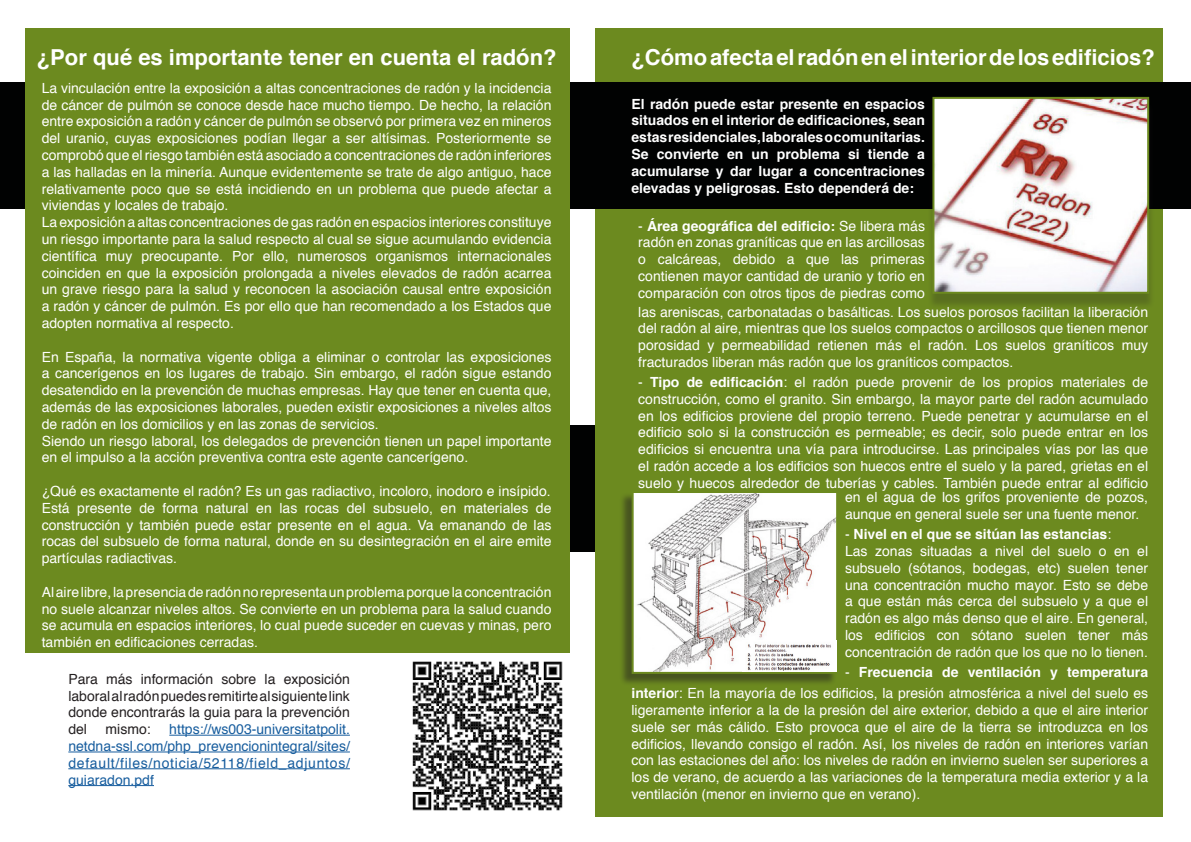
<style>
.page{position:relative;width:1191px;height:842px;background:#fff}
.page>*{position:absolute;margin:0;border:0;box-sizing:border-box;transform-origin:0 0}
.Título_peq{font:700 22px "Helvetica";color:#fff}
.Texto_normal{font:14px/16.8px "Helvetica";color:#fff;text-align:justify}
.Texto_naranja_negrit{font:700 14px/16.8px "Helvetica";color:#fff;text-align:justify}
.Texto_normal-2{font:14px/16.8px "Helvetica";letter-spacing:.05em;color:#175d9e;text-align:justify}
.Texto_normal-3{font:14px/16.8px "Helvetica";color:#231f20;text-align:justify}
.Texto_normal-4{font:700 14px "Helvetica";color:#fff}
.s1{font-weight:700}
.s2{font-weight:400}
</style>
<div class="page">
<div style="left:37px;top:426px;width:558px;height:126px;background:#010202"></div>
<div style="left:595px;top:28px;width:567px;height:788px;background:#6c8a1f"></div>
<div style="left:0;top:82px;width:1190px;height:127px;background:#010202"></div>
<div style="left:26px;top:28px;width:544px;height:625px;background:#6c8a1f"></div>
<div style="left:927px;top:101px;width:227px;height:208px;background:#231f20;opacity:.25"></div>
<img style="left:935px;top:100px;width:211px;height:191px">
<div style="left:932px;top:97px;width:217px;height:197px;border:2px solid #6c8a1f"></div>
<div style="left:619px;top:492px;width:217px;height:194px;background:#231f20;opacity:.5"></div>
<img style="left:634px;top:494px;width:201px;height:177px">
<div style="left:631px;top:491px;width:207px;height:183px;border:2px solid #6c8a1f"></div>
<hr style="left:169px;top:735px;width:181px;height:1px;background:#175d9e">
<hr style="left:68px;top:752px;width:282px;height:1px;background:#175d9e">
<hr style="left:68px;top:768px;width:282px;height:1px;background:#175d9e">
<hr style="left:68px;top:785px;width:86px;height:1px;background:#175d9e">
<img style="left:412px;top:661px;width:151px;height:150px">
<img style="left:742px;top:641px;width:94px;height:31px">
<p class="Título_peq" style="left:37px;top:39px;width:521px">¿Por qué es importante tener en cuenta el radón?</p>
<p class="Texto_normal" style="left:42px;top:80px;width:511px">La vinculación entre la exposición a altas concentraciones de radón y la incidencia de cáncer de pulmón se conoce desde hace mucho tiempo. De hecho, la relación entre exposición a radón y cáncer de pulmón se observó por primera vez en mineros del uranio, cuyas exposiciones podían llegar a ser altísimas. Posteriormente se comprobó que el riesgo también está asociado a concentraciones de radón inferiores</p>
<p class="Texto_normal" style="left:42px;top:164px;width:511px">a las halladas en la minería. Aunque evidentemente se trate de algo antiguo, hace relativamente poco que se está incidiendo en un problema que puede afectar a viviendas y locales de trabajo.</p>
<p class="Texto_normal" style="left:42px;top:214px;width:511px">La exposición a altas concentraciones de gas radón en espacios interiores constituye un riesgo importante para la salud respecto al cual se sigue acumulando evidencia científica muy preocupante. Por ello, numerosos organismos internacionales coinciden en que la exposición prolongada a niveles elevados de radón acarrea un grave riesgo para la salud y reconocen la asociación causal entre exposición a radón y cáncer de pulmón. Es por ello que han recomendado a los Estados que adopten normativa al respecto.</p>
<p class="Texto_normal" style="left:42px;top:349px;width:511px">En España, la normativa vigente obliga a eliminar o controlar las exposiciones a cancerígenos en los lugares de trabajo. Sin embargo, el radón sigue estando desatendido en la prevención de muchas empresas. Hay que tener en cuenta que, además de las exposiciones laborales, pueden existir exposiciones a niveles altos de radón en los domicilios y en las zonas de servicios.</p>
<p class="Texto_normal" style="left:42px;top:433px;width:511px">Siendo un riesgo laboral, los delegados de prevención tienen un papel importante en el impulso a la acción preventiva contra este agente cancerígeno.</p>
<p class="Texto_normal" style="left:42px;top:483px;width:510px">¿Qué es exactamente el radón? Es un gas radiactivo, incoloro, inodoro e insípido.</p>
<p class="Texto_normal" style="left:42px;top:500px;width:511px">Está presente de forma natural en las rocas del subsuelo, en materiales de construcción y también puede estar presente en el agua. Va emanando de las rocas del subsuelo de forma natural, donde en su desintegración en el aire emite partículas radiactivas.</p>
<p class="Texto_normal" style="left:42px;top:584px;width:511px">Al aire libre, la presencia de radón no representa un problema porque la concentración no suele alcanzar niveles altos. Se convierte en un problema para la salud cuando se acumula en espacios interiores, lo cual puede suceder en cuevas y minas, pero también en edificaciones cerradas.</p>
<p class="Texto_normal-3" style="left:68px;top:671px;width:283px">Para más información sobre la exposición laboral al radón puedes remitirte al siguiente link donde encontrarás la guia para la prevención del</p>
<p class="Texto_normal-2" style="left:68px;top:721px;width:283px;text-indent:101px">https://ws003-universitatpolit. netdna-ssl.com/php_prevencionintegral/sites/ default/files/noticia/52118/field_adjuntos/ guiaradon.pdf</p>
<p class="Texto_normal-3" style="left:106px;top:721px;width:47px">mismo:</p>
<p class="Título_peq" style="left:631px;top:39px;width:525px">¿Cómo afecta el radón en el interior de los edificios?</p>
<p class="Texto_naranja_negrit" style="left:631px;top:95px;width:295px">El radón puede estar presente en espacios situados en el interior de edificaciones, sean estas residenciales, laborales o comunitarias.<br>Se convierte en un problema si tiende a acumularse y dar lugar a concentraciones elevadas y peligrosas. Esto dependerá de:</p>
<p class="Texto_normal" style="left:638px;top:218px;width:288px">- <span class="s1">Área geográfica del edificio:</span> Se libera más radón en zonas graníticas que en las arcillosas</p>
<p class="Texto_normal" style="left:638px;top:251px;width:288px">o calcáreas, debido a que las primeras contienen mayor cantidad de uranio y torio en comparación con otros tipos de piedras como</p>
<p class="Texto_normal" style="left:638px;top:304px;width:511px">las areniscas, carbonatadas o basálticas. Los suelos porosos facilitan la liberación del radón al aire, mientras que los suelos compactos o arcillosos que tienen menor porosidad y permeabilidad retienen más el radón. Los suelos graníticos muy fracturados liberan más radón que los graníticos compactos.</p>
<p class="Texto_normal" style="left:638px;top:374px;width:511px">- <span class="s1">Tipo de edificación</span>: el radón puede provenir de los propios materiales de construcción, como el granito. Sin embargo, la mayor parte del radón acumulado en los edificios proviene del propio terreno. Puede penetrar y acumularse en el edificio solo si la construcción es permeable; es decir, solo puede entrar en los edificios si encuentra una vía para introducirse. Las principales vías por las que el radón accede a los edificios son huecos entre el suelo y la pared, grietas en el suelo y huecos alrededor de tuberías y cables. También puede entrar al edificio</p>
<p class="Texto_normal" style="left:845px;top:490px;width:305px">en el agua de los grifos proveniente de pozos, aunque en general suele ser una fuente menor.</p>
<p class="Texto_normal-4" style="left:845px;top:523px;width:268px"><span class="s2">-</span> Nivel en el que se sitúan las estancias<span class="s2">:</span></p>
<p class="Texto_normal" style="left:845px;top:543px;width:305px">Las zonas situadas a nivel del suelo o en el subsuelo (sótanos, bodegas, etc) suelen tener una concentración mucho mayor. Esto se debe a que están más cerca del subsuelo y a que el radón es algo más denso que el aire. En general, los edificios con sótano suelen tener más concentración de radón que los que no lo tienen.</p>
<p class="Texto_normal" style="left:631px;top:662px;width:518px;line-height:21.3px;text-align:right">- <span class="s1">Frecuencia de ventilación y temperatura<br>interio</span>r: En la mayoría de los edificios, la presión atmosférica a nivel del suelo es</p>
<p class="Texto_normal" style="left:631px;top:702px;width:518px">ligeramente inferior a la de la presión del aire exterior, debido a que el aire interior suele ser más cálido. Esto provoca que el aire de la tierra se introduzca en los edificios, llevando consigo el radón. Así, los niveles de radón en interiores varían con las estaciones del año: los niveles de radón en invierno suelen ser superiores a los de verano, de acuerdo a las variaciones de la temperatura media exterior y a la ventilación (menor en invierno que en verano).</p>
</div>
